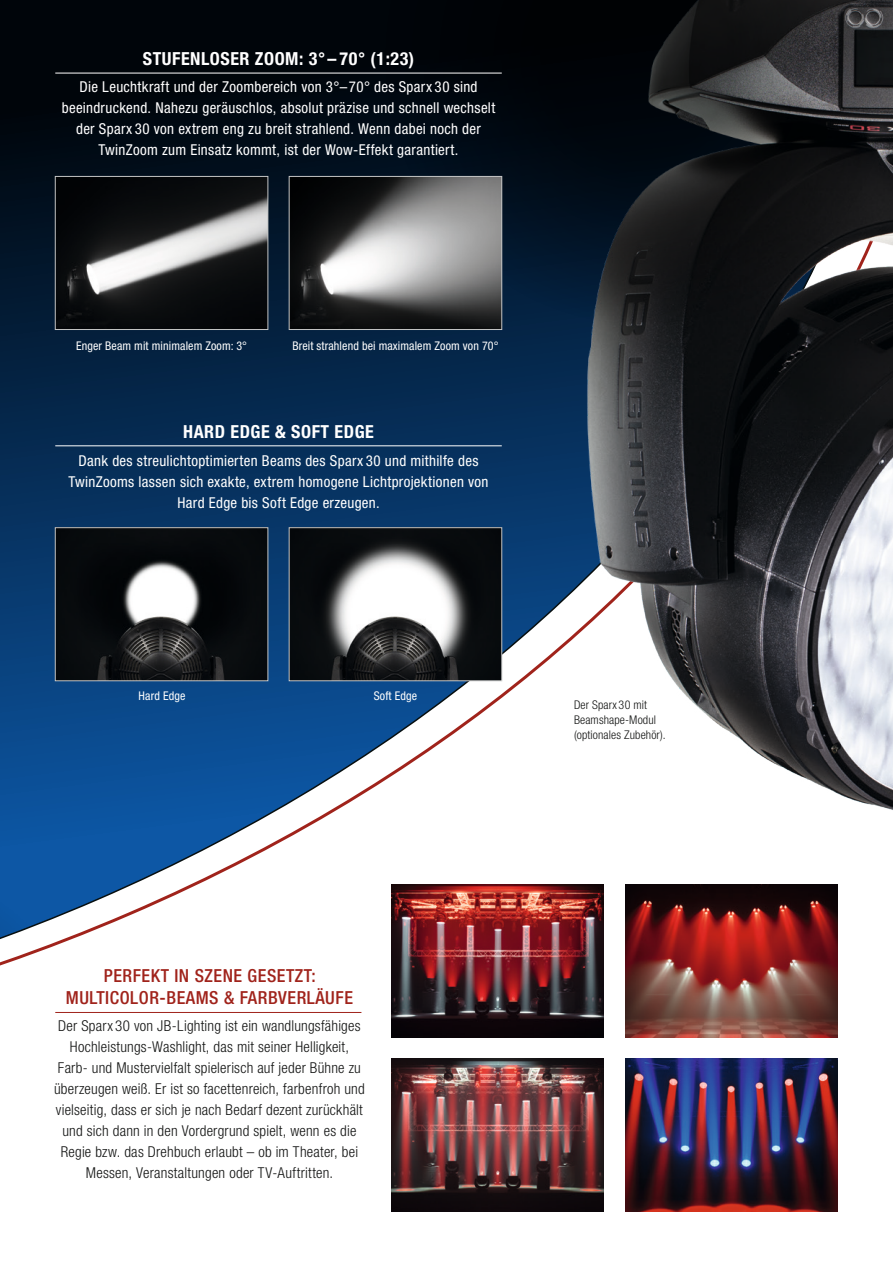
<style>
.page{position:relative;width:893px;height:1263px;background:#fff}
.page>*{position:absolute;margin:0;border:0;box-sizing:border-box;transform-origin:0 0}
.t1{font:500 condensed 18px/21.6px "Helvetica Neue";letter-spacing:.03em;color:#a0231b;text-align:center}
.t2{font:700 condensed 18px "Helvetica Neue";letter-spacing:.03em;color:#fff}
.t3{font:condensed 15px/21px "Helvetica Neue";letter-spacing:.02em;color:#fff;text-align:center}
.t4{font:300 condensed 15px/21px "Helvetica Neue";letter-spacing:.015em;color:#131413;text-align:center}
.t5{font:condensed 12px "Helvetica Neue";letter-spacing:.01em;color:#fff}
.t6{font:300 condensed 12px/15px "Helvetica Neue";letter-spacing:.01em;color:#131413}
</style>
<div class="page">
<img style="left:625px;top:1200px;width:213px;height:12px">
<div style="left:391px;top:1200px;width:213px;height:12px;background:#0e080b"></div>
<img style="left:0;top:0;width:838px;height:1200px">
<img style="left:539px;top:325px;width:354px;height:507px">
<img style="left:0;top:366px;width:68px;height:834px">
<svg style="left:385px;top:0;width:508px;height:325px;background:#14181d"></svg>
<img style="left:291px;top:178px;width:209px;height:150px">
<div style="left:289px;top:176px;width:213px;height:154px;border:1px solid #c4c5c5"></div>
<img style="left:57px;top:178px;width:209px;height:150px">
<div style="left:55px;top:176px;width:213px;height:154px;border:1px solid #c4c5c5"></div>
<hr style="left:55px;top:73px;width:447px;height:1px;background:#fff">
<hr style="left:55px;top:445px;width:447px;height:1px;background:#fff">
<p class="t2" style="left:143px;top:48px;width:273px">STUFENLOSER ZOOM: 3° – 70° (1:23)</p>
<p class="t3" style="left:62px;top:76px;width:435px">Die Leuchtkraft und der Zoombereich von 3°–70° des Sparx 30 sind beeindruckend. Nahezu geräuschlos, absolut präzise und schnell wechselt der Sparx 30 von extrem eng zu breit strahlend. Wenn dabei noch der TwinZoom zum Einsatz kommt, ist der Wow-Effekt garantiert.</p>
<p class="t5" style="left:76px;top:338px;width:172px">Enger Beam mit minimalem Zoom: 3°</p>
<p class="t5" style="left:292px;top:338px;width:208px">Breit strahlend bei maximalem Zoom von 70°</p>
<p class="t2" style="left:183px;top:421px;width:192px">HARD EDGE &amp; SOFT EDGE</p>
<p class="t3" style="left:69px;top:450px;width:421px">Dank des streulichtoptimierten Beams des Sparx 30 und mithilfe des<br>TwinZooms lassen sich exakte, extrem homogene Lichtprojektionen von<br>Hard Edge bis Soft Edge erzeugen.</p>
<p class="t5" style="left:139px;top:688px;width:48px">Hard Edge</p>
<p class="t5" style="left:374px;top:688px;width:45px">Soft Edge</p>
<p class="t6" style="left:574px;top:697px;width:93px">Der Sparx 30 mit<br>Beamshape-Modul (optionales Zubehör).</p>
<p class="t1" style="left:66px;top:965px;width:289px">PERFEKT IN SZENE GESETZT:<br>MULTICOLOR-BEAMS &amp; FARBVERLÄUFE</p>
<p class="t4" style="left:54px;top:1015px;width:312px">Der Sparx 30 von JB-Lighting ist ein wandlungsfähiges Hochleistungs-Washlight, das mit seiner Helligkeit, Farb- und Mustervielfalt spielerisch auf jeder Bühne zu überzeugen weiß. Er ist so facettenreich, farbenfroh und vielseitig, dass er sich je nach Bedarf dezent zurückhält und sich dann in den Vordergrund spielt, wenn es die Regie bzw. das Drehbuch erlaubt – ob im Theater, bei Messen, Veranstaltungen oder TV-Auftritten.</p>
</div>
